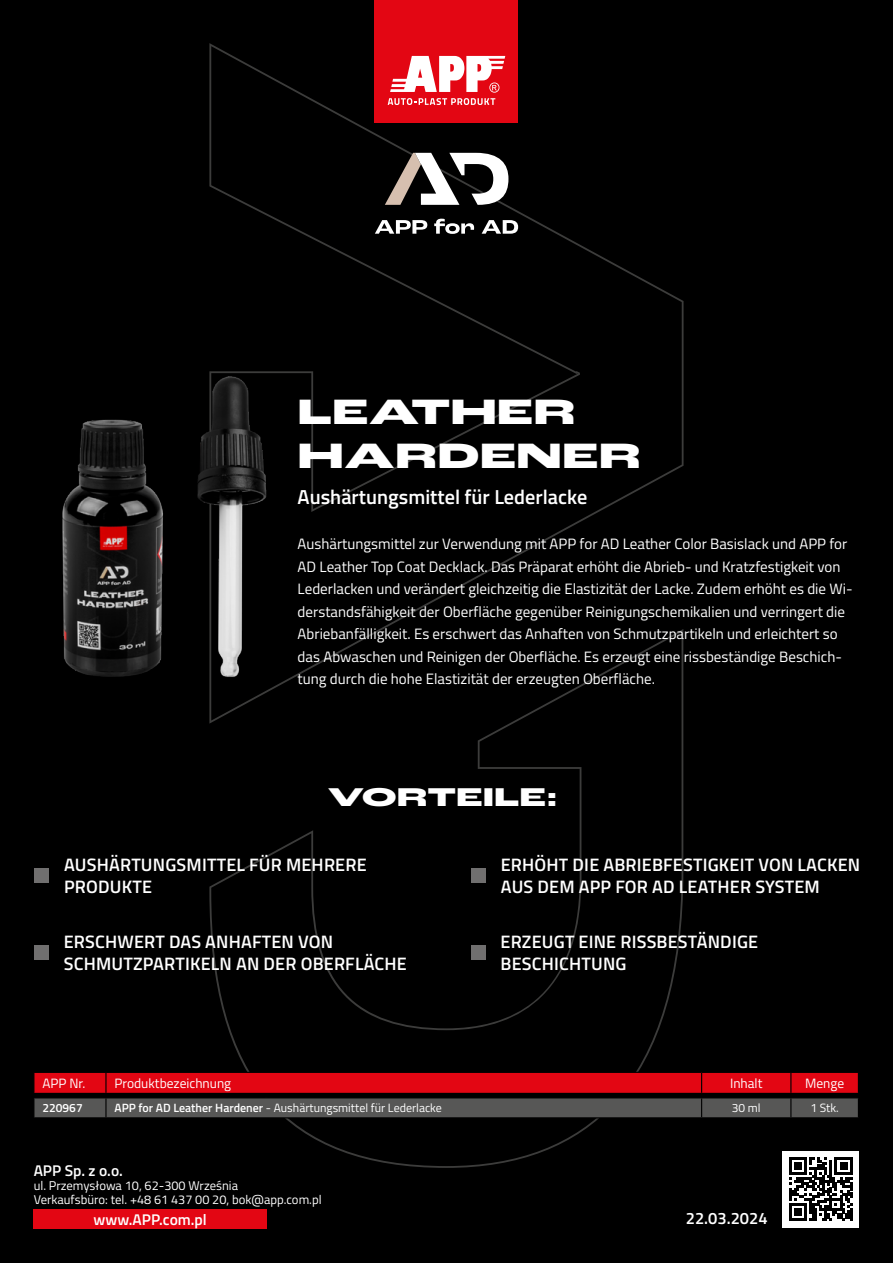
<style>
.page{position:relative;width:893px;height:1263px;background:#000}
.page>*{position:absolute;margin:0;border:0;box-sizing:border-box;transform-origin:0 0}
.t1{font:800 37.05px/44.4px "Roc Grotesk Extra Wide";color:#fff}
.t2{font:800 27px "Roc Grotesk Extra Wide";color:#fff}
.t3{font:600 20.25px "Titillium";color:#fff}
.t4{font:600 18px/22.5px "Titillium";letter-spacing:.01em;color:#fff}
.t5{font:600 16.5px "Titillium";color:#fff}
.t6{font:600 15.45px "Titillium";color:#fff}
.t7{font:15px/22.5px "Titillium";color:#fff}
.t8{font:13.5px "Titillium";color:#fff}
.t9{font:12.75px/14.1px "Titillium";color:#fff}
.t10{font:12px "Titillium";color:#fff}
.t11{font:600 12px "Titillium";color:#fff}
.s1{font-weight:600}
</style>
<div class="page">
<svg style="left:209px;top:43px;width:475px;height:681px"></svg>
<svg style="left:209px;top:629px;width:474px;height:539px"></svg>
<div style="left:34px;top:1209px;width:233px;height:20px;background:#e30613"></div>
<div style="left:782px;top:1151px;width:77px;height:76px;background:#fff"></div>
<svg style="left:789px;top:1157px;width:63px;height:64px"></svg>
<div style="left:374px;top:0;width:144px;height:123px;background:#e30613"></div>
<svg style="left:388px;top:56px;width:117px;height:49px"></svg>
<svg style="left:34px;top:1072px;width:825px;height:46px;background:#87262c"></svg>
<hr style="left:33px;top:1093px;width:73px;height:1px;background:#000">
<hr style="left:106px;top:1093px;width:596px;height:1px;background:#000">
<hr style="left:702px;top:1093px;width:89px;height:1px;background:#000">
<hr style="left:791px;top:1093px;width:68px;height:1px;background:#000">
<div style="left:35px;top:868px;width:14px;height:14px;background:#706f6f"></div>
<div style="left:35px;top:945px;width:14px;height:14px;background:#706f6f"></div>
<div style="left:471px;top:945px;width:14px;height:14px;background:#706f6f"></div>
<div style="left:471px;top:868px;width:14px;height:14px;background:#706f6f"></div>
<img style="left:62px;top:327px;width:236px;height:399px">
<svg style="left:385px;top:153px;width:123px;height:52px"></svg>
<svg style="left:375px;top:220px;width:52px;height:14px"></svg>
<svg style="left:434px;top:219px;width:40px;height:15px"></svg>
<svg style="left:482px;top:220px;width:36px;height:14px"></svg>
<h1 class="t1" style="left:298px;top:391px;width:345px">LEATHER<br>HARDENER</h1>
<h3 class="t3" style="left:298px;top:482px;width:291px">Aushärtungsmittel für Lederlacke</h3>
<p class="t7" style="left:298px;top:532px;width:556px">Aushärtungsmittel zur Verwendung mit APP for AD Leather Color Basislack und APP for AD Leather Top Coat Decklack. Das Präparat erhöht die Abrieb- und Kratzfestigkeit von Lederlacken und verändert gleichzeitig die Elastizität der Lacke. Zudem erhöht es die Wi&shy;derstandsfähigkeit der Oberfläche gegenüber Reinigungschemikalien und verringert die Abriebanfälligkeit. Es erschwert das Anhaften von Schmutzpartikeln und erleichtert so das Abwaschen und Reinigen der Oberfläche. Es erzeugt eine rissbeständige Beschich&shy;tung durch die hohe Elastizität der erzeugten Oberfläche.</p>
<h2 class="t2" style="left:328px;top:780px;width:232px">VORTEILE:</h2>
<p class="t4" style="left:64px;top:852px;width:304px">AUSHÄRTUNGSMITTEL FÜR MEHRERE<br>PRODUKTE</p>
<p class="t4" style="left:501px;top:852px;width:361px">ERHÖHT DIE ABRIEBFESTIGKEIT VON LACKEN<br>AUS DEM APP FOR AD LEATHER SYSTEM</p>
<p class="t4" style="left:64px;top:929px;width:345px">ERSCHWERT DAS ANHAFTEN VON<br>SCHMUTZPARTIKELN AN DER OBERFLÄCHE</p>
<p class="t4" style="left:500px;top:929px;width:259px">ERZEUGT EINE RISSBESTÄNDIGE<br>BESCHICHTUNG</p>
<p class="t8" style="left:42px;top:1073px;width:44px">APP Nr.</p>
<p class="t8" style="left:114px;top:1073px;width:118px">Produktbezeichnung</p>
<p class="t8" style="left:730px;top:1073px;width:34px">Inhalt</p>
<p class="t8" style="left:805px;top:1073px;width:41px">Menge</p>
<p class="t11" style="left:42px;top:1099px;width:42px">220967</p>
<p class="t10" style="left:114px;top:1099px;width:329px"><span class="s1">APP for AD Leather Hardener</span> - Aushärtungsmittel für Lederlacke</p>
<p class="t10" style="left:732px;top:1099px;width:30px">30 ml</p>
<p class="t10" style="left:810px;top:1099px;width:30px">1 Stk.</p>
<p class="t6" style="left:34px;top:1159px;width:91px">APP Sp. z o.o.</p>
<p class="t9" style="left:34px;top:1178px;width:289px">ul. Przemysłowa 10, 62-300 Września<br>Verkaufsbüro: tel. +48 61 437 00 20, bok@app.com.pl</p>
<p class="t6" style="left:94px;top:1208px;width:115px">www.APP.com.pl</p>
<p class="t5" style="left:686px;top:1205px;width:83px">22.03.2024</p>
</div>
